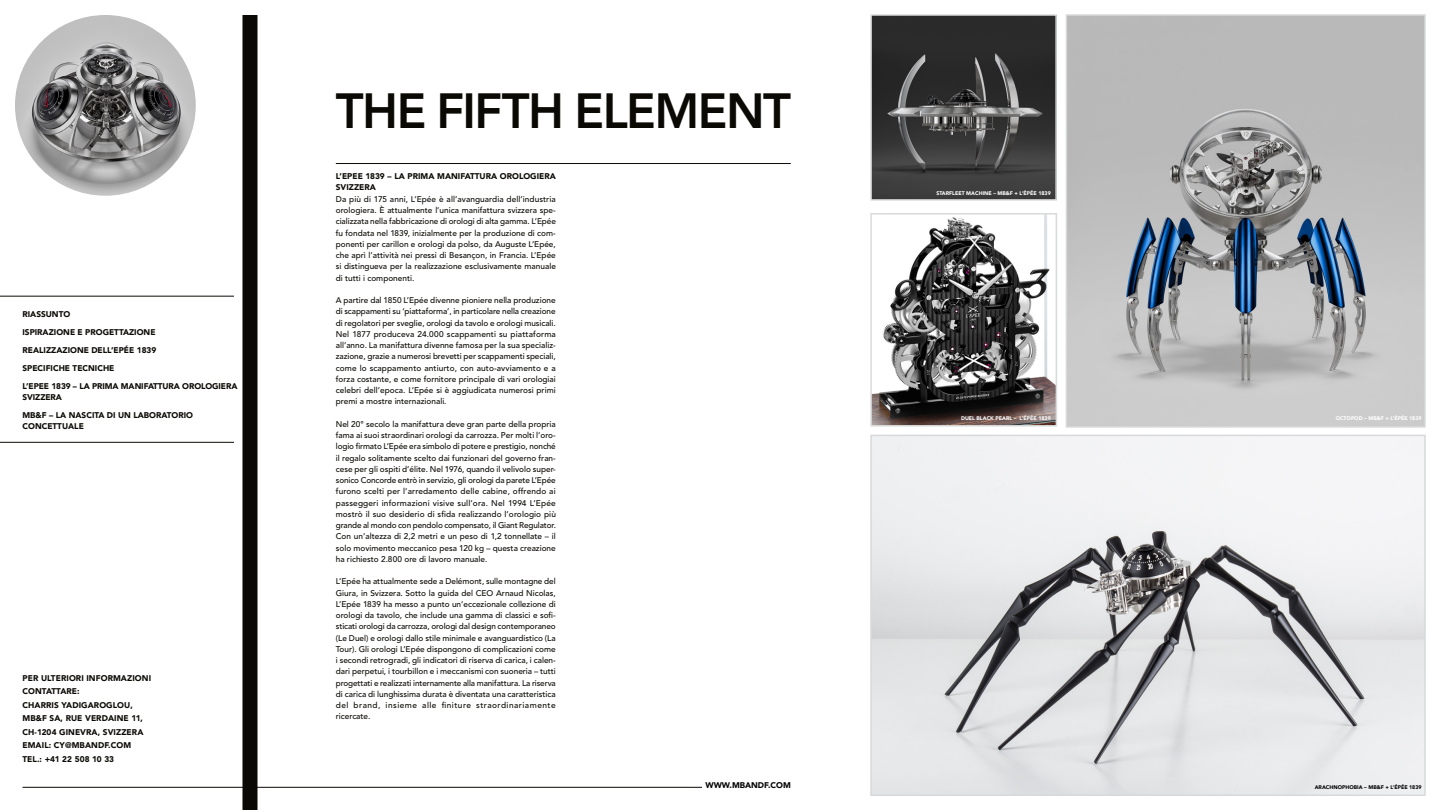
<style>
.page{position:relative;width:1440px;height:810px;background:#fff}
.page>*{position:absolute;margin:0;border:0;box-sizing:border-box;transform-origin:0 0}
.t1{font:800 48.97px "Avenir LT Std";letter-spacing:-.03em;color:#0b0904}
.t2{font:500 8.25px/11.2px "Avenir LT Std";color:#0b0904;text-align:justify}
.t3{font:900 8.25px/13.5px "Avenir LT Std";color:#0b0904}
.t4{font:900 8.25px "Avenir";color:#000}
.t5{font:900 5.25px "Avenir LT Std";color:#fff}
.t6{font:900 5.25px "Avenir LT Std";color:#000}
</style>
<div class="page">
<hr style="left:22px;top:787px;width:680px;height:1px;background:#0b0904">
<hr style="left:336px;top:163px;width:455px;height:1px;background:#0b0904">
<img style="left:15px;top:15px;width:181px;height:181px;border-radius:90px">
<div style="left:242px;top:15px;width:15px;height:795px;background:#0b0904"></div>
<hr style="left:0;top:296px;width:234px;height:1px;background:#0b0904">
<hr style="left:0;top:442px;width:234px;height:1px;background:#0b0904">
<img style="left:873px;top:438px;width:550px;height:355px">
<div style="left:870px;top:435px;width:556px;height:361px;border:2px solid #d8d9db"></div>
<img style="left:1069px;top:17px;width:354px;height:408px">
<div style="left:1066px;top:14px;width:360px;height:414px;border:2px solid #d8d9db"></div>
<img style="left:873px;top:216px;width:181px;height:208px">
<div style="left:870px;top:213px;width:187px;height:214px;border:2px solid #d9dada"></div>
<img style="left:873px;top:17px;width:181px;height:181px">
<div style="left:870px;top:14px;width:187px;height:187px;border:2px solid #d9dada"></div>
<p class="t3" style="left:22px;top:305px;width:216px;line-height:18px">RIASSUNTO<br>ISPIRAZIONE E PROGETTAZIONE<br>REALIZZAZIONE DELL’EPÉE 1839<br>SPECIFICHE TECNICHE<br>L’EPEE 1839 – LA PRIMA MANIFATTURA OROLOGIERA</p>
<p class="t3" style="left:22px;top:388px;width:172px;line-height:18px">SVIZZERA<br>MB&amp;F – LA NASCITA DI UN LABORATORIO</p>
<p class="t3" style="left:22px;top:419px;width:63px">CONCETTUALE</p>
<p class="t3" style="left:22px;top:671px;width:130px">PER ULTERIORI INFORMAZIONI<br>CONTATTARE:<br>CHARRIS YADIGAROGLOU,<br>MB&amp;F SA, RUE VERDAINE 11,<br>CH-1204 GINEVRA, SVIZZERA<br>EMAIL: CY@MBANDF.COM<br>TEL.: +41 22 508 10 33</p>
<h1 class="t1" style="left:336px;top:82px;width:457px">THE FIFTH ELEMENT</h1>
<p class="t3" style="left:336px;top:171px;width:222px;line-height:11.2px">L’EPEE 1839 – LA PRIMA MANIFATTURA OROLOGIERA<br>SVIZZERA</p>
<p class="t2" style="left:336px;top:193px;width:222px">Da più di 175 anni, L’Epée è all’avanguardia dell’industria orologiera. È attualmente l’unica manifattura svizzera spe&shy;cializzata nella fabbricazione di orologi di alta gamma. L’Epée fu fondata nel 1839, inizialmente per la produzione di com&shy;ponenti per carillon e orologi da polso, da Auguste L’Epée, che aprì l’attività nei pressi di Besançon, in Francia. L’Epée si distingueva per la realizzazione esclusivamente manuale di tutti i componenti.</p>
<p class="t2" style="left:336px;top:295px;width:222px">A partire dal 1850 L’Epée divenne pioniere nella produzione di scappamenti su ‘piattaforma’, in particolare nella creazione di regolatori per sveglie, orologi da tavolo e orologi musicali.<br>Nel 1877 produceva 24.000 scappamenti su piattaforma all’anno. La manifattura divenne famosa per la sua specializ&shy;zazione, grazie a numerosi brevetti per scappamenti speciali, come lo scappamento antiurto, con auto-avviamento e a forza costante, e come fornitore principale di vari orologiai celebri dell’epoca. L’Epée si è aggiudicata numerosi primi premi a mostre internazionali.</p>
<p class="t2" style="left:336px;top:418px;width:222px">Nel 20° secolo la manifattura deve gran parte della propria fama ai suoi straordinari orologi da carrozza. Per molti l’oro&shy;logio firmato L’Epée era simbolo di potere e prestigio, nonché il regalo solitamente scelto dai funzionari del governo fran&shy;cese per gli ospiti d’élite. Nel 1976, quando il velivolo super&shy;sonico Concorde entrò in servizio, gli orologi da parete L’Epée furono scelti per l’arredamento delle cabine, offrendo ai passeggeri informazioni visive sull’ora. Nel 1994 L’Epée mostrò il suo desiderio di sfida realizzando l’orologio più grande al mondo con pendolo compensato, il Giant Regulator.<br>Con un’altezza di 2,2 metri e un peso di 1,2 tonnellate – il solo movimento meccanico pesa 120 kg – questa creazione ha richiesto 2.800 ore di lavoro manuale.</p>
<p class="t2" style="left:336px;top:576px;width:222px">L’Epée ha attualmente sede a Delémont, sulle montagne del Giura, in Svizzera. Sotto la guida del CEO Arnaud Nicolas, L’Epée 1839 ha messo a punto un’eccezionale collezione di orologi da tavolo, che include una gamma di classici e sofi&shy;sticati orologi da carrozza, orologi dal design contemporaneo (Le Duel) e orologi dallo stile minimale e avanguardistico (La Tour). Gli orologi L’Epée dispongono di complicazioni come i secondi retrogradi, gli indicatori di riserva di carica, i calen&shy;dari perpetui, i tourbillon e i meccanismi con suoneria – tutti progettati e realizzati internamente alla manifattura. La riserva di carica di lunghissima durata è diventata una caratteristica del brand, insieme alle finiture straordinariamente ricercate.</p>
<p class="t4" style="left:705px;top:778px;width:87px">WWW.MBANDF.COM</p>
<p class="t5" style="left:936px;top:190px;width:116px">STARFLEET MACHINE – MB&amp;F + L’ÉPÉE 1839</p>
<p class="t5" style="left:961px;top:415px;width:91px">DUEL BLACK PEARL – L’ÉPÉE 1839</p>
<p class="t5" style="left:1336px;top:415px;width:87px">OCTOPOD – MB&amp;F + L’ÉPÉE 1839</p>
<p class="t6" style="left:1315px;top:784px;width:108px">ARACHNOPHOBIA – MB&amp;F + L’ÉPÉE 1839</p>
</div>
